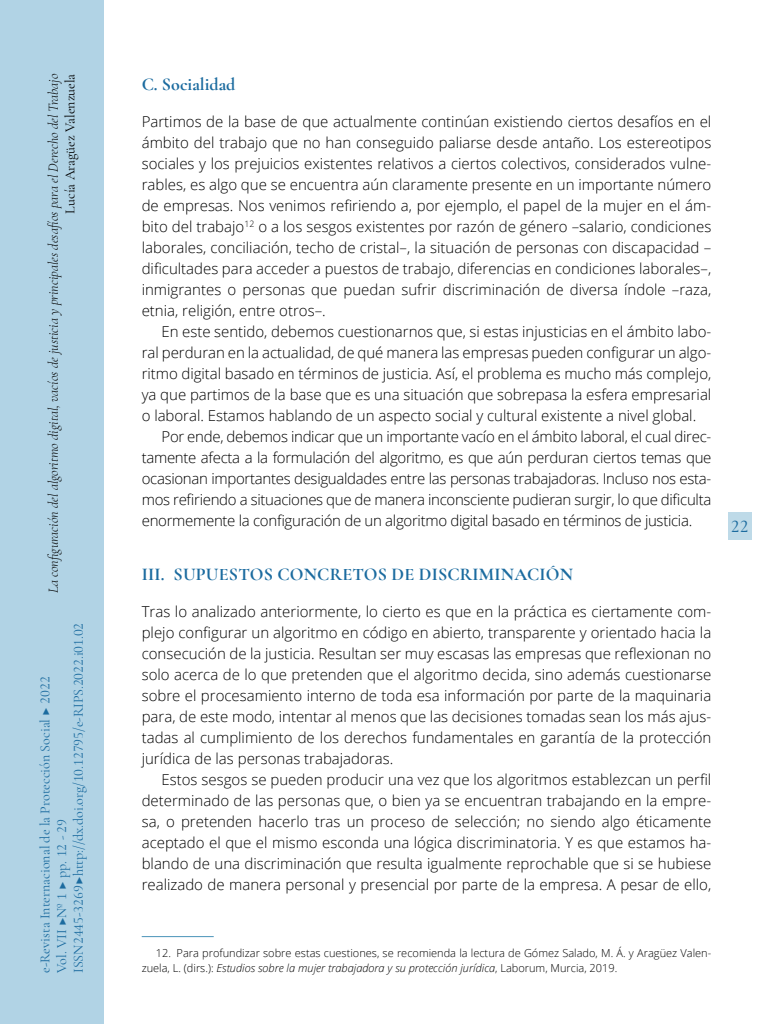
<style>
.page{position:relative;width:768px;height:1024px;background:#fff}
.page>*{position:absolute;margin:0;border:0;box-sizing:border-box;transform-origin:0 0}
._40_Enunciado{font:700 18px "Cormorant Garamond";letter-spacing:.01em;color:#1b6b9f}
._41_Enunciado_1_1{font:700 18px "Cormorant Garamond";color:#1b6b9f}
.t1{font:500 18px "Cormorant Garamond";color:#1b6b9f}
._00_bsc_Sin{font:300 15px/21px "Open Sans";color:#000;text-align:justify}
._00_bsc{font:300 15px/21px "Open Sans";color:#000;text-align:justify}
.t2{font:14px/16.8px "Cormorant Garamond";color:#1b6b9f}
.t3{font:italic 300 14px "Cormorant Garamond";color:#000}
.t4{font:14px "Cormorant Garamond";color:#000}
.zz_notas{font:300 11px "Open Sans";color:#000}
.zz_notas-2{font:italic 300 11px "Open Sans";color:#000}
.s1{font-style:normal}
</style>
<div class="page">
<hr style="left:142px;top:936px;width:72px;height:1px;background:#4b94b9">
<div style="left:0;top:0;width:103px;height:1024px;background:#b1d3e5"></div>
<div style="left:728px;top:512px;width:23px;height:28px;background:#bedae8"></div>
<p class="t3" style="left:45px;top:593px;width:521px;rotate:-90deg">La configuración del algoritmo digital, vacíos de justicia y principales desafíos para el Derecho del Trabajo</p>
<p class="t4" style="left:62px;top:214px;width:141px;rotate:-90deg">Lucía Aragüez Valenzuela</p>
<p class="t2" style="left:36px;top:973px;width:352px;rotate:-90deg">e-Revista Internacional de la Protección Social ▶ 2022<br>Vol. VII ▶Nº 1 ▶ pp. 12 - 29<br>ISSN 2445-3269 ▶ http://dx.doi.org/10.12795/e-RIPS.2022.i01.02</p>
<p class="_41_Enunciado_1_1" style="left:142px;top:73px;width:95px">C. Socialidad</p>
<p class="_00_bsc_Sin" style="left:142px;top:111px;width:571px">Partimos de la base de que actualmente continúan existiendo ciertos desafíos en el ámbito del trabajo que no han conseguido paliarse desde antaño. Los estereotipos sociales y los prejuicios existentes relativos a ciertos colectivos, considerados vulne&shy;rables, es algo que se encuentra aún claramente presente en un importante número de empresas. Nos venimos refiriendo a, por ejemplo, el papel de la mujer en el ám&shy;bito del trabajo<sup>12</sup> o a los sesgos existentes por razón de género –salario, condiciones laborales, conciliación, techo de cristal–, la situación de personas con discapacidad – dificultades para acceder a puestos de trabajo, diferencias en condiciones laborales–, inmigrantes o personas que puedan sufrir discriminación de diversa índole –raza, etnia, religión, entre otros–.</p>
<p class="_00_bsc" style="left:142px;top:321px;width:571px;text-indent:20px">En este sentido, debemos cuestionarnos que, si estas injusticias en el ámbito labo&shy;ral perduran en la actualidad, de qué manera las empresas pueden configurar un algo&shy;ritmo digital basado en términos de justicia. Así, el problema es mucho más complejo, ya que partimos de la base que es una situación que sobrepasa la esfera empresarial o laboral. Estamos hablando de un aspecto social y cultural existente a nivel global.</p>
<p class="_00_bsc" style="left:142px;top:426px;width:571px;text-indent:20px">Por ende, debemos indicar que un importante vacío en el ámbito laboral, el cual direc&shy;tamente afecta a la formulación del algoritmo, es que aún perduran ciertos temas que ocasionan importantes desigualdades entre las personas trabajadoras. Incluso nos esta&shy;mos refiriendo a situaciones que de manera inconsciente pudieran surgir, lo que dificulta enormemente la configuración de un algoritmo digital basado en términos de justicia.</p>
<p class="_40_Enunciado" style="left:142px;top:563px;width:433px">III. SUPUESTOS CONCRETOS DE DISCRIMINACIÓN</p>
<p class="_00_bsc_Sin" style="left:142px;top:601px;width:571px">Tras lo analizado anteriormente, lo cierto es que en la práctica es ciertamente com&shy;plejo configurar un algoritmo en código en abierto, transparente y orientado hacia la consecución de la justicia. Resultan ser muy escasas las empresas que reflexionan no solo acerca de lo que pretenden que el algoritmo decida, sino además cuestionarse sobre el procesamiento interno de toda esa información por parte de la maquinaria para, de este modo, intentar al menos que las decisiones tomadas sean los más ajus&shy;tadas al cumplimiento de los derechos fundamentales en garantía de la protección jurídica de las personas trabajadoras.</p>
<p class="_00_bsc" style="left:142px;top:769px;width:571px;text-indent:20px">Estos sesgos se pueden producir una vez que los algoritmos establezcan un perfil determinado de las personas que, o bien ya se encuentran trabajando en la empre&shy;sa, o pretenden hacerlo tras un proceso de selección; no siendo algo éticamente aceptado el que el mismo esconda una lógica discriminatoria. Y es que estamos ha&shy;blando de una discriminación que resulta igualmente reprochable que si se hubiese realizado de manera personal y presencial por parte de la empresa. A pesar de ello,</p>
<p class="t1" style="left:731px;top:515px;width:19px">22</p>
<p class="zz_notas" style="left:156px;top:946px;width:557px">12. Para profundizar sobre estas cuestiones, se recomienda la lectura de Gómez Salado, M. Á. y Aragüez Valen-</p>
<p class="zz_notas-2" style="left:142px;top:961px;width:477px"><span class="s1">zuela, L. (dirs.):</span> Estudios sobre la mujer trabajadora y su protección jurídica<span class="s1">, Laborum, Murcia, 2019.</span></p>
</div>
